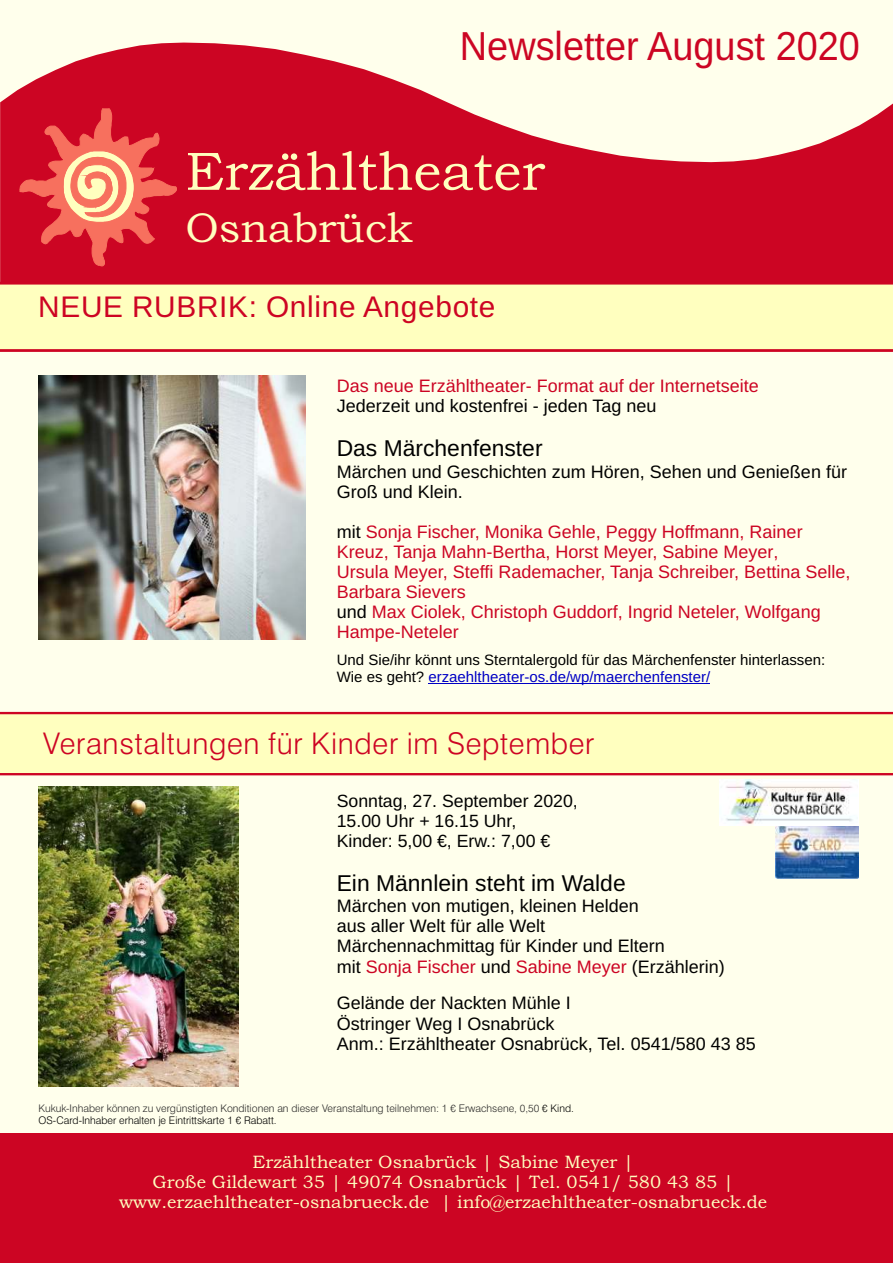
<style>
.page{position:relative;width:893px;height:1263px;background:#fff}
.page>*{position:absolute;margin:0;border:0;box-sizing:border-box;transform-origin:0 0}
.t1{font:54px "Bookman Old Style";color:#ffffbf}
.t2{font:41.85px "Bookman Old Style";color:#ffffbf}
.t3{font:40.5px "Liberation Sans";color:#cc0523;scale:.94 1}
.t4{font:300 29.85px "Swiss 721 BT";letter-spacing:.02em;color:#cd0423}
.t5{font:29.85px "Liberation Sans";letter-spacing:.025em;color:#cd0423}
.t6{font:22.8px "Liberation Sans";color:#000}
.t7{font:18px/20.1px "Liberation Sans";color:#000}
.t8{font:18px/20.1px "Liberation Sans";color:#cc0423}
.t9{font:18px/20.2px "Bookman Old Style";color:#ffffbf;text-align:center}
.t10{font:17.7px/19.8px "Liberation Sans";color:#000}
.t11{font:15px/16.8px "Liberation Sans";color:#000}
.t12{font:300 10.5px "Swiss 721 BT";color:#2b2a29}
.t13{font:300 10.5px "Swiss 721 BT";color:#000}
.s1{color:#000}
.s2{color:#0000c4}
.s3{color:#cc0423}
</style>
<div class="page">
<div style="left:0;top:0;width:892px;height:560px;background:#ffffec"></div>
<svg style="left:0;top:43px;width:893px;height:237px;fill:#cc0523"></svg>
<svg style="left:20px;top:108px;width:157px;height:158px;background:#df4246"></svg>
<div style="left:0;top:284px;width:893px;height:979px;background:#ffffec"></div>
<div style="left:0;top:1133px;width:893px;height:130px;background:#cc0523"></div>
<svg style="left:0;top:280px;width:893px;height:72px;background:#f9e5af"></svg>
<hr style="left:428px;top:683px;width:282px;height:1px;background:#0000c4">
<img style="left:38px;top:376px;width:268px;height:263px">
<svg style="left:0;top:711px;width:893px;height:65px;background:#fbecb4"></svg>
<img style="left:38px;top:787px;width:200px;height:299px">
<img style="left:776px;top:825px;width:83px;height:53px">
<img style="left:719px;top:780px;width:140px;height:45px">
<h3 class="t3" style="left:460px;top:31px;width:427px">Newsletter August 2020</h3>
<h1 class="t1" style="left:185px;top:151px;width:361px">Erzähltheater</h1>
<h2 class="t2" style="left:185px;top:212px;width:229px">Osnabrück</h2>
<h3 class="t5" style="left:38px;top:295px;width:459px">NEUE RUBRIK: Online Angebote</h3>
<p class="t8" style="left:337px;top:377px;width:424px">Das neue Erzähltheater- Format auf der Internetseite</p>
<p class="t7" style="left:337px;top:397px;width:321px">Jederzeit und kostenfrei - jeden Tag neu</p>
<p class="t6" style="left:337px;top:440px;width:207px">Das Märchenfenster</p>
<p class="t7" style="left:337px;top:463px;width:512px">Märchen und Geschichten zum Hören, Sehen und Genießen für<br>Groß und Klein.</p>
<p class="t8" style="left:337px;top:523px;width:515px"><span class="s1">mit</span> Sonja Fischer, Monika Gehle, Peggy Hoffmann, Rainer Kreuz, Tanja Mahn-Bertha, Horst Meyer, Sabine Meyer,<br>Ursula Meyer, Steffi Rademacher, Tanja Schreiber, Bettina Selle, Barbara Sievers<br><span class="s1">und</span> Max Ciolek, Christoph Guddorf, Ingrid Neteler, Wolfgang Hampe-Neteler</p>
<p class="t11" style="left:337px;top:653px;width:490px">Und Sie/ihr könnt uns Sterntalergold für das Märchenfenster hinterlassen:<br>Wie es geht? <span class="s2">erzaehltheater-os.de/wp/maerchenfenster/</span></p>
<h3 class="t4" style="left:43px;top:731px;width:553px">Veranstaltungen für Kinder im September</h3>
<p class="t10" style="left:337px;top:793px;width:243px">Sonntag, 27. September 2020,<br>15.00 Uhr + 16.15 Uhr,<br>Kinder: 5,00 €, Erw.: 7,00 €</p>
<p class="t6" style="left:337px;top:874px;width:290px">Ein Männlein steht im Walde</p>
<p class="t7" style="left:337px;top:897px;width:390px">Märchen von mutigen, kleinen Helden<br>aus aller Welt für alle Welt<br>Märchennachmittag für Kinder und Eltern<br>mit <span class="s3">Sonja Fischer</span> und <span class="s3">Sabine Meyer</span> (Erzählerin)</p>
<p class="t7" style="left:337px;top:995px;width:421px">Gelände der Nackten Mühle I<br>Östringer Weg I Osnabrück<br>Anm.: Erzähltheater Osnabrück, Tel. 0541/580 43 85</p>
<p class="t12" style="left:38px;top:1103px;width:537px">Kukuk-Inhaber können zu vergünstigten Konditionen an dieser Veranstaltung teilnehmen: 1 Erwachsene, 0,50 <span class="s1">Kind.</span></p>
<p class="t13" style="left:38px;top:1116px;width:240px">OS-Card-Inhaber erhalten je Eintrittskarte 1 Rabatt.</p>
<p class="t9" style="left:153px;top:1153px;width:583px">Erzähltheater Osnabrück | Sabine Meyer |<br>Große Gildewart 35 | 49074 Osnabrück | Tel. 0541/ 580 43 85 |</p>
<p class="t9" style="left:119px;top:1194px;width:649px">www.erzaehltheater-osnabrueck.de | info@erzaehltheater-osnabrueck.de</p>
</div>
